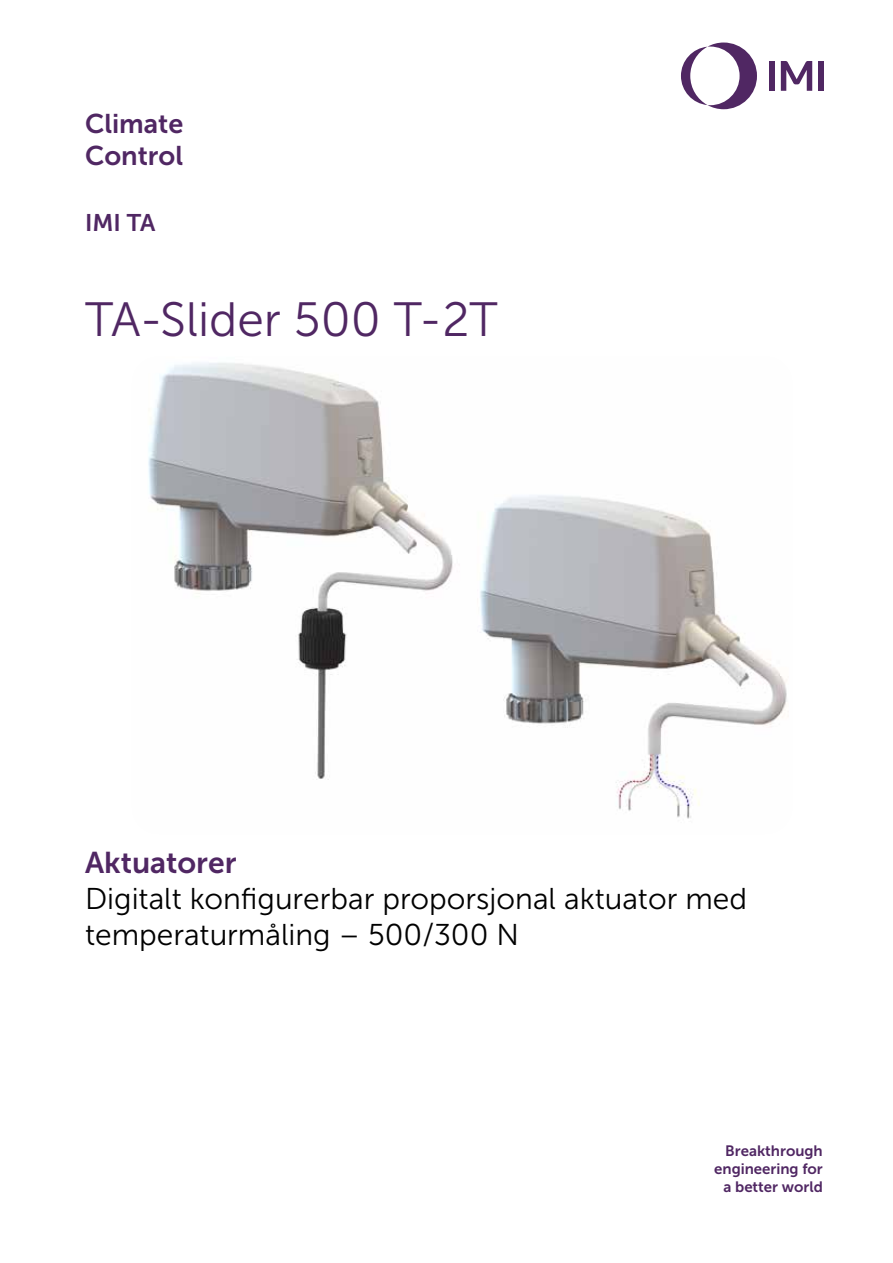
<style>
.page{position:relative;width:893px;height:1263px;background:#fff}
.page>*{position:absolute;margin:0;border:0;box-sizing:border-box;transform-origin:0 0}
.t1{font:48px "Museo Sans 300";color:#502763}
.t2{font:30px/36px "Museo Sans 300";color:#000}
.t3{font:30px "Museo Sans 700";color:#502763}
.t4{font:27px/32.4px "Museo Sans 700";color:#502763}
.t5{font:24px "Museo Sans 700";color:#502763}
.t6{font:15px/18px "Museo Sans 700";color:#502763;text-align:right}
</style>
<div class="page">
<svg style="left:681px;top:43px;width:76px;height:66px"></svg>
<div style="left:769px;top:61px;width:6px;height:30px;background:#502763"></div>
<div style="left:818px;top:61px;width:6px;height:30px;background:#502763"></div>
<svg style="left:781px;top:61px;width:31px;height:30px"></svg>
<img style="left:148px;top:363px;width:639px;height:456px">
<p class="t4" style="left:85px;top:107px;width:100px">Climate<br>Control</p>
<p class="t5" style="left:85px;top:210px;width:72px">IMI TA</p>
<h1 class="t1" style="left:85px;top:293px;width:414px">TA-Slider 500 T-2T</h1>
<p class="t3" style="left:85px;top:846px;width:153px">Aktuatorer</p>
<p class="t2" style="left:85px;top:881px;width:664px">Digitalt konfigurerbar proporsjonal aktuator med temperaturmåling – 500/300 N</p>
<p class="t6" style="left:714px;top:1142px;width:110px">Breakthrough engineering for a better world</p>
</div>
